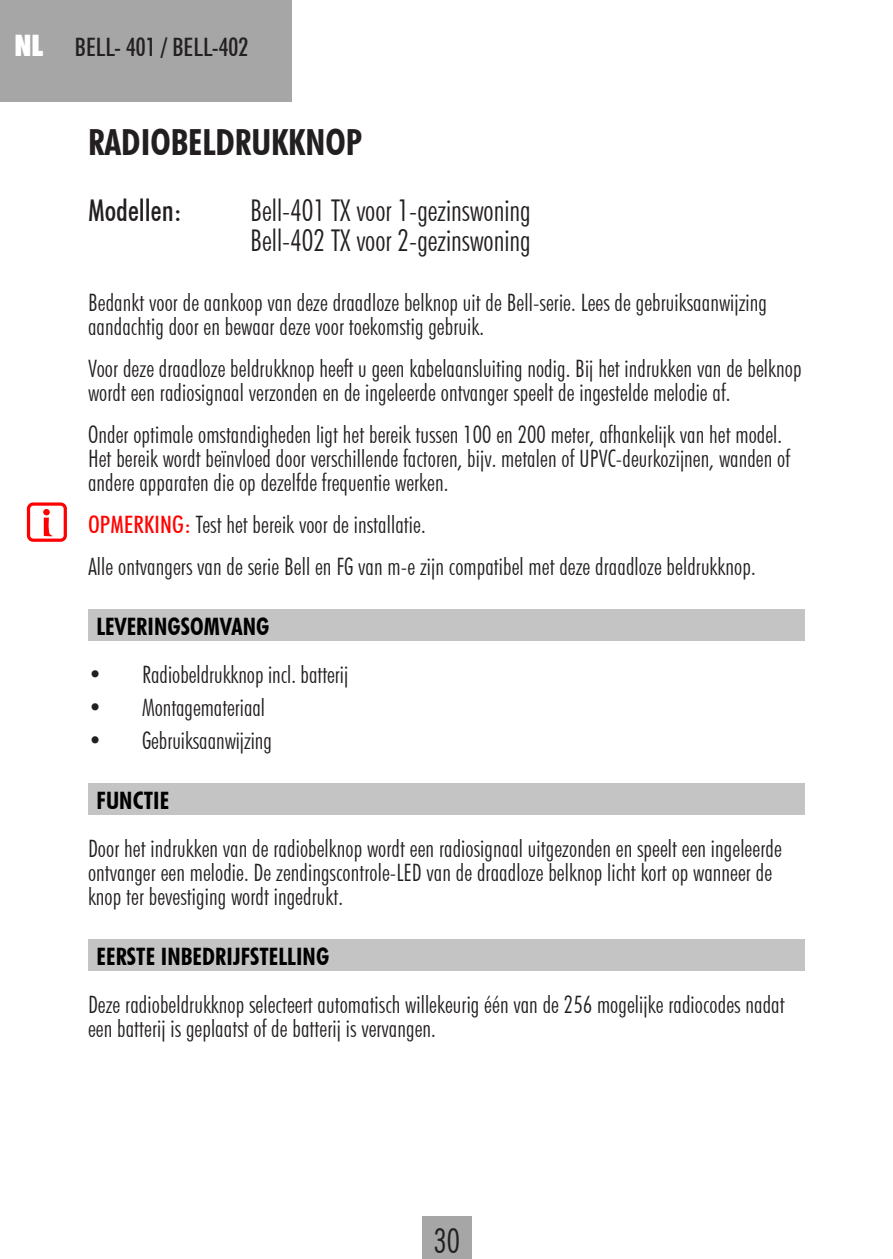
<style>
.page{position:relative;width:893px;height:1259px;background:#fff}
.page>*{position:absolute;margin:0;border:0;box-sizing:border-box;transform-origin:0 0}
.t1{font:700 condensed 36px "Futura BT";color:#231f20}
.t2{font:300 condensed 33.9px "Futura BT";color:#231f20}
.t3{font:300 condensed 30px/30px "Futura BT";color:#231f20}
.t4{font:500 condensed 30px "Futura BT";color:#231f20}
.t5{font:500 condensed 25.5px "Futura BT";color:#231f20}
.t6{font:300 condensed 24px/24px "Futura BT";letter-spacing:.005em;color:#231f20}
.t7{font:700 condensed 24px "Futura BT";letter-spacing:.005em;color:#000}
.s1{font-weight:900;font-size:29.7px;color:#fff}
.s2{font-weight:500;color:#ff0300}
</style>
<div class="page">
<div style="left:88px;top:609px;width:717px;height:31px;background:#c4c4c4"></div>
<div style="left:88px;top:783px;width:717px;height:31px;background:#c4c4c4"></div>
<div style="left:88px;top:939px;width:717px;height:31px;background:#c4c4c4"></div>
<div style="left:27px;top:502px;width:40px;height:40px;border:3px solid #f00;border-radius:5px"></div>
<svg style="left:43px;top:509px;width:10px;height:27px"></svg>
<div style="left:423px;top:1216px;width:49px;height:43px;background:#a6a6a6"></div>
<div style="left:0;top:0;width:292px;height:102px;background:#a6a6a6"></div>
<p class="t5" style="left:14px;top:36px;width:235px"><span class="s1">NL</span> BELL- 401 / BELL-402</p>
<h1 class="t1" style="left:88px;top:127px;width:276px">RADIOBELDRUKKNOP</h1>
<p class="t4" style="left:88px;top:198px;width:95px">Modellen:</p>
<p class="t3" style="left:250px;top:198px;width:282px">Bell-401 TX voor 1-gezinswoning<br>Bell-402 TX voor 2-gezinswoning</p>
<p class="t6" style="left:88px;top:293px;width:680px">Bedankt voor de aankoop van deze draadloze belknop uit de Bell-serie. Lees de gebruiksaanwijzing aandachtig door en bewaar deze voor toekomstig gebruik.</p>
<p class="t6" style="left:88px;top:359px;width:715px">Voor deze draadloze beldrukknop heeft u geen kabelaansluiting nodig. Bij het indrukken van de belknop wordt een radiosignaal verzonden en de ingeleerde ontvanger speelt de ingestelde melodie af.</p>
<p class="t6" style="left:88px;top:425px;width:703px">Onder optimale omstandigheden ligt het bereik tussen 100 en 200 meter, afhankelijk van het model.<br>Het bereik wordt beïnvloed door verschillende factoren, bijv. metalen of UPVC-deurkozijnen, wanden of andere apparaten die op dezelfde frequentie werken.</p>
<p class="t6" style="left:88px;top:506px;width:669px;line-height:42px"><span class="s2">OPMERKING:</span> Test het bereik voor de installatie.<br>Alle ontvangers van de serie Bell en FG van m-e zijn compatibel met deze draadloze beldrukknop.</p>
<p class="t7" style="left:97px;top:617px;width:174px">LEVERINGSOMVANG</p>
<p class="t6" style="left:88px;top:665px;width:262px">• Radiobeldrukknop incl. batterij</p>
<p class="t6" style="left:88px;top:698px;width:179px">• Montagemateriaal</p>
<p class="t6" style="left:88px;top:731px;width:185px">• Gebruiksaanwijzing</p>
<p class="t7" style="left:97px;top:791px;width:74px">FUNCTIE</p>
<p class="t6" style="left:88px;top:839px;width:695px">Door het indrukken van de radiobelknop wordt een radiosignaal uitgezonden en speelt een ingeleerde ontvanger een melodie. De zendingscontrole-LED van de draadloze belknop licht kort op wanneer de knop ter bevestiging wordt ingedrukt.</p>
<p class="t7" style="left:97px;top:947px;width:234px">EERSTE INBEDRIJFSTELLING</p>
<p class="t6" style="left:88px;top:995px;width:698px">Deze radiobeldrukknop selecteert automatisch willekeurig één van de 256 mogelijke radiocodes nadat een batterij is geplaatst of de batterij is vervangen.</p>
<h2 class="t2" style="left:434px;top:1226px;width:28px">30</h2>
</div>
